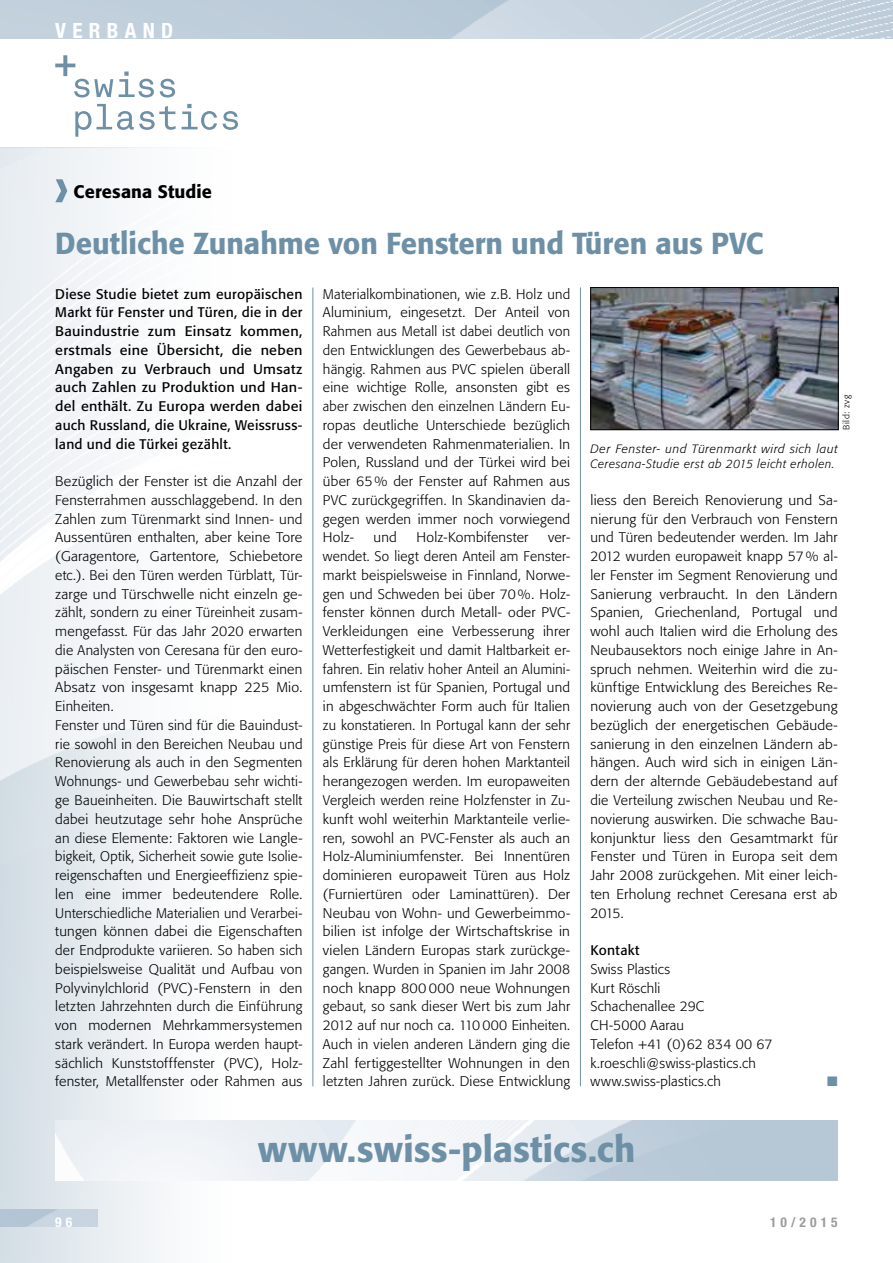
<style>
.page{position:relative;width:893px;height:1263px;background:#fff}
.page>*{position:absolute;margin:0;border:0;box-sizing:border-box;transform-origin:0 0}
.t1{font:500 36px "Formata";letter-spacing:.005em;color:#6d90a7}
.t2{font:500 30px "Formata";color:#6d90a7}
.t3{font:700 condensed 21px "Helvetica Neue";letter-spacing:.3em;color:#fff}
.t4{font:500 18px "Formata";letter-spacing:.005em;color:#000}
.t5{font:300 13.8px/18.8px "Formata";letter-spacing:.015em;color:#000;scale:1.04 1}
.t6{font:300 13.8px/18.8px "Formata";letter-spacing:.015em;color:#000;text-align:justify}
.t7{font:13.8px/18.8px "Formata";letter-spacing:.02em;color:#000;text-align:justify}
.t8{font:13.8px "Zapf Dingbats ITC";color:#6d90a7}
.t9{font:700 condensed 13.5px "Helvetica Neue";letter-spacing:.3em;color:#9c9c9d}
.t10{font:700 condensed 13.5px "Helvetica Neue";color:#fff}
.t11{font:italic 300 12px/15px "Formata";letter-spacing:.05em;color:#000}
.t12{font:300 9px "Formata";letter-spacing:.06em;color:#000}
</style>
<div class="page">
<img style="left:0;top:0;width:893px;height:38px">
<img style="left:0;top:1210px;width:98px;height:17px">
<svg style="left:55px;top:55px;width:58px;height:42px"></svg>
<svg style="left:119px;top:72px;width:35px;height:25px"></svg>
<svg style="left:160px;top:79px;width:15px;height:18px"></svg>
<svg style="left:75px;top:111px;width:16px;height:26px"></svg>
<svg style="left:97px;top:104px;width:79px;height:26px"></svg>
<svg style="left:182px;top:104px;width:35px;height:26px"></svg>
<svg style="left:223px;top:111px;width:15px;height:19px"></svg>
<svg style="left:55px;top:179px;width:12px;height:23px"></svg>
<img style="left:592px;top:289px;width:244px;height:139px">
<div style="left:590px;top:287px;width:248px;height:143px;border:1px solid #000"></div>
<hr style="left:580px;top:287px;width:1px;height:799px;background:#6d90a7">
<hr style="left:313px;top:288px;width:1px;height:798px;background:#6d90a7">
<h3 class="t3" style="left:55px;top:18px;width:119px">VERBAND</h3>
<h3 class="t4" style="left:74px;top:181px;width:140px">Ceresana Studie</h3>
<h2 class="t2" style="left:55px;top:225px;width:710px">Deutliche Zunahme von Fenstern und Türen aus PVC</h2>
<p class="t7" style="left:55px;top:284px;width:249px">Diese Studie bietet zum europäischen Markt für Fenster und Türen, die in der Bauindustrie zum Einsatz kommen, erstmals eine Übersicht, die neben Angaben zu Verbrauch und Umsatz auch Zahlen zu Produktion und Han&shy;del enthält. Zu Europa werden dabei auch Russland, die Ukraine, Weissruss&shy;land und die Türkei gezählt.</p>
<p class="t5" style="left:55px;top:472px;width:239px">Bezüglich der Fenster ist die Anzahl der Fensterrahmen ausschlaggebend. In den Zahlen zum Türenmarkt sind Innen- und Aussentüren enthalten, aber keine Tore (Garagentore, Gartentore, Schiebetore etc.). Bei den Türen werden Türblatt, Tür&shy;zarge und Türschwelle nicht einzeln ge&shy;zählt, sondern zu einer Türeinheit zusam&shy;mengefasst. Für das Jahr 2020 erwarten die Analysten von Ceresana für den euro&shy;päischen Fenster- und Türenmarkt einen Absatz von insgesamt knapp 225 Mio.<br>Einheiten.<br>Fenster und Türen sind für die Bauindust&shy;rie sowohl in den Bereichen Neubau und Renovierung als auch in den Segmenten Wohnungs- und Gewerbebau sehr wichti&shy;ge Baueinheiten. Die Bauwirtschaft stellt dabei heutzutage sehr hohe Ansprüche an diese Elemente: Faktoren wie Langle&shy;bigkeit, Optik, Sicherheit sowie gute Isolie&shy;reigenschaften und Energieeffizienz spie&shy;len eine immer bedeutendere Rolle.<br>Unterschiedliche Materialien und Verarbei&shy;tungen können dabei die Eigenschaften der Endprodukte variieren. So haben sich beispielsweise Qualität und Aufbau von Polyvinylchlorid (PVC)-Fenstern in den letzten Jahrzehnten durch die Einführung von modernen Mehrkammersystemen stark verändert. In Europa werden haupt&shy;sächlich Kunststofffenster (PVC), Holz&shy;fenster, Metallfenster oder Rahmen aus</p>
<p class="t6" style="left:323px;top:285px;width:249px">Materialkombinationen, wie z.B. Holz und Aluminium, eingesetzt. Der Anteil von Rahmen aus Metall ist dabei deutlich von den Entwicklungen des Gewerbebaus ab&shy;hängig. Rahmen aus PVC spielen überall eine wichtige Rolle, ansonsten gibt es aber zwischen den einzelnen Ländern Eu&shy;ropas deutliche Unterschiede bezüglich der verwendeten Rahmenmaterialien. In Polen, Russland und der Türkei wird bei über 65% der Fenster auf Rahmen aus PVC zurückgegriffen. In Skandinavien da&shy;gegen werden immer noch vorwiegend Holz-</p>
<p class="t12" style="left:841px;top:430px;width:37px;rotate:-90deg">Bild: zvg</p>
<p class="t11" style="left:590px;top:441px;width:249px">Der Fenster- und Türenmarkt wird sich laut<br>Ceresana-Studie erst ab 2015 leicht erholen.</p>
<p class="t5" style="left:590px;top:491px;width:239px;text-align:justify">liess den Bereich Renovierung und Sa&shy;nierung für den Verbrauch von Fenstern und Türen bedeutender werden. Im Jahr 2012 wurden europaweit knapp 57% al&shy;ler Fenster im Segment Renovierung und Sanierung verbraucht. In den Ländern Spanien, Griechenland, Portugal und wohl auch Italien wird die Erholung des Neubausektors noch einige Jahre in An&shy;spruch nehmen. Weiterhin wird die zu&shy;künftige Entwicklung des Bereiches Re&shy;novierung auch von der Gesetzgebung bezüglich der energetischen Gebäude&shy;sanierung in den einzelnen Ländern ab&shy;hängen. Auch wird sich in einigen Län&shy;dern der alternde Gebäudebestand auf die Verteilung zwischen Neubau und Re&shy;novierung auswirken. Die schwache Bau&shy;konjunktur liess den Gesamtmarkt für Fenster und Türen in Europa seit dem Jahr 2008 zurückgehen. Mit einer leich&shy;ten Erholung rechnet Ceresana erst ab 2015.</p>
<p class="t7" style="left:590px;top:941px;width:51px">Kontakt</p>
<p class="t6" style="left:590px;top:960px;width:184px;text-align:left">Swiss Plastics<br>Kurt Röschli<br>Schachenallee 29C<br>CH-5000 Aarau<br>Telefon +41 (0)62 834 00 67 k.roeschli@swiss-plastics.ch www.swiss-plastics.ch</p>
<p class="t6" style="left:374px;top:528px;width:25px">und</p>
<p class="t6" style="left:417px;top:528px;width:113px">Holz-Kombifenster</p>
<p class="t6" style="left:323px;top:528px;width:249px;text-indent:225px">ver&shy;wendet. So liegt deren Anteil am Fenster&shy;markt beispielsweise in Finnland, Norwe&shy;gen und Schweden bei über 70%. Holz&shy;fenster können durch Metall- oder PVC-Verkleidungen eine Verbesserung ihrer Wetterfestigkeit und damit Haltbarkeit er&shy;fahren. Ein relativ hoher Anteil an Alumini&shy;umfenstern ist für Spanien, Portugal und in abgeschwächter Form auch für Italien zu konstatieren. In Portugal kann der sehr günstige Preis für diese Art von Fenstern als Erklärung für deren hohen Marktanteil herangezogen werden. Im europaweiten Vergleich werden reine Holzfenster in Zu&shy;kunft wohl weiterhin Marktanteile verlie&shy;ren, sowohl an PVC-Fenster als auch an Holz-Aluminiumfenster. Bei Innentüren dominieren europaweit Türen aus Holz (Furniertüren oder Laminattüren). Der Neubau von Wohn- und Gewerbeimmo&shy;bilien ist infolge der Wirtschaftskrise in vielen Ländern Europas stark zurückge&shy;gangen. Wurden in Spanien im Jahr 2008 noch knapp 800000 neue Wohnungen gebaut, so sank dieser Wert bis zum Jahr 2012 auf nur noch ca. 110 000 Einheiten.<br>Auch in vielen anderen Ländern ging die Zahl fertiggestellter Wohnungen in den letzten Jahren zurück. Diese Entwicklung</p>
<p class="t8" style="left:827px;top:1075px;width:12px">■</p>
<h1 class="t1" style="left:258px;top:1127px;width:379px">www.swiss-plastics.ch</h1>
<p class="t10" style="left:55px;top:1214px;width:19px">9 6</p>
<p class="t9" style="left:770px;top:1214px;width:69px">10/2015</p>
</div>
